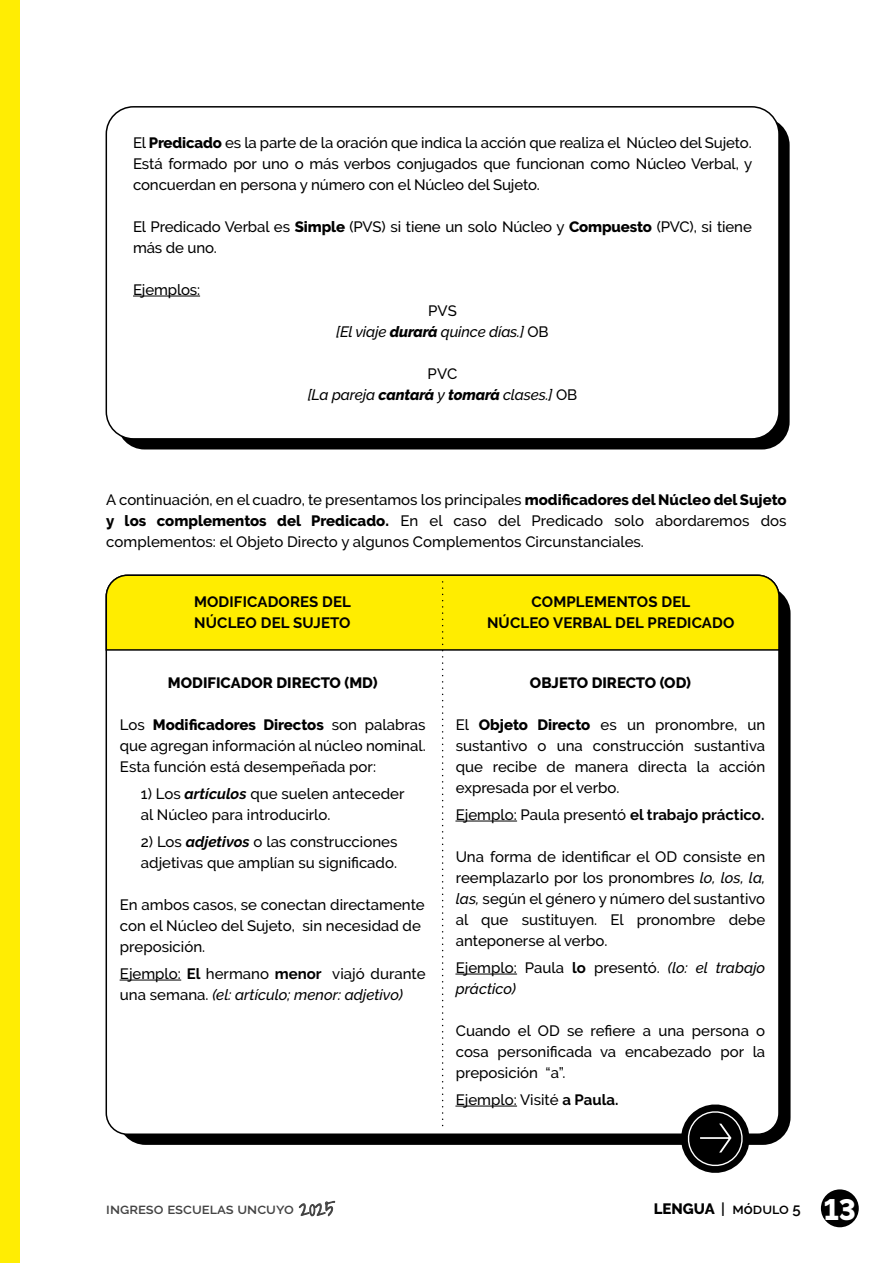
<style>
.page{position:relative;width:893px;height:1263px;background:#fff}
.page>*{position:absolute;margin:0;border:0;box-sizing:border-box;transform-origin:0 0}
.t1{font:500 15px/21px "Raleway";color:#000;text-align:justify}
.t2{font:700 15px/21px "Raleway";letter-spacing:.01em;color:#000}
.t3{font:italic 500 15px/21px "Raleway";letter-spacing:-.01em;color:#000;text-align:center}
.t4{font:800 15px "Raleway";color:#000}
.t5{font:600 15px "Raleway";color:#444}
.t6{font:600 15px "Raleway";color:#000}
.s1{font-weight:800}
.s2{font-style:normal}
.s3{font-weight:700;font-style:italic}
.s4{font-weight:700}
.s5{font-style:italic}
.s6{font-family:"Shadows Into";font-weight:300;font-size:21px}
.s7{font-weight:800;font-size:29.25px;color:#fff}
</style>
<div class="page">
<div style="left:0;top:0;width:20px;height:1263px;background:#ffed00"></div>
<svg style="left:299px;top:1201px;width:36px;height:15px"></svg>
<div style="left:821px;top:1189px;width:38px;height:38px;background:#000;border-radius:50%"></div>
<div style="left:117px;top:117px;width:673px;height:332px;background:#000;border-radius:28px"></div>
<div style="left:106px;top:107px;width:673px;height:332px;background:#fff;border-radius:27px"></div>
<div style="left:106px;top:106px;width:674px;height:334px;border:2px solid #000;border-radius:27px"></div>
<hr style="left:133px;top:296px;width:67px;height:1px;background:#000">
<div style="left:118px;top:586px;width:672px;height:559px;background:#000;border-radius:28px"></div>
<div style="left:106px;top:575px;width:673px;height:559px;background:#fff;border-radius:21px"></div>
<div style="left:105px;top:574px;width:675px;height:77px;background:#ffed00"></div>
<svg style="left:442px;top:582px;width:1px;height:544px"></svg>
<hr style="left:120px;top:980px;width:61px;height:1px;background:#000">
<hr style="left:456px;top:821px;width:61px;height:1px;background:#000">
<hr style="left:456px;top:974px;width:61px;height:1px;background:#000">
<hr style="left:456px;top:1106px;width:61px;height:1px;background:#000">
<svg style="left:678px;top:1104px;width:75px;height:69px"></svg>
<p class="t1" style="left:133px;top:132px;width:621px">El <span class="s1">Predicado</span> es la parte de la oración que indica la acción que realiza el Núcleo del Sujeto.<br>Está formado por uno o más verbos conjugados que funcionan como Núcleo Verbal, y concuerdan en persona y número con el Núcleo del Sujeto.</p>
<p class="t1" style="left:133px;top:216px;width:620px">El Predicado Verbal es <span class="s1">Simple</span> (PVS) si tiene un solo Núcleo y <span class="s1">Compuesto</span> (PVC), si tiene más de uno.</p>
<p class="t1" style="left:133px;top:279px;width:69px">Ejemplos:</p>
<p class="t3" style="left:336px;top:300px;width:214px"><span class="s2">PVS<br></span>[El viaje <span class="s1">durará</span> quince días.] <span class="s2">OB</span></p>
<p class="t3" style="left:308px;top:363px;width:271px"><span class="s2">PVC<br></span>[La pareja <span class="s1">cantará</span> y <span class="s1">tomará</span> clases.] <span class="s2">OB</span></p>
<p class="t1" style="left:106px;top:489px;width:682px">A continuación, en el cuadro, te presentamos los principales <span class="s1">modificadores del Núcleo del Sujeto y los complementos del Predicado.</span> En el caso del Predicado solo abordaremos dos complementos: el Objeto Directo y algunos Complementos Circunstanciales.</p>
<p class="t2" style="left:194px;top:591px;width:159px">MODIFICADORES DEL<br>NÚCLEO DEL SUJETO</p>
<p class="t2" style="left:487px;top:591px;width:249px;text-align:center">COMPLEMENTOS DEL<br>NÚCLEO VERBAL DEL PREDICADO</p>
<p class="t4" style="left:168px;top:674px;width:211px">MODIFICADOR DIRECTO (MD)</p>
<p class="t1" style="left:120px;top:714px;width:307px">Los <span class="s1">Modificadores Directos</span> son palabras que agregan información al núcleo nominal.<br>Esta función está desempeñada por:</p>
<p class="t1" style="left:141px;top:783px;width:265px">1) Los <span class="s3">artículos</span> que suelen anteceder al Núcleo para introducirlo.</p>
<p class="t1" style="left:141px;top:831px;width:258px">2) Los <span class="s3">adjetivos</span> o las construcciones adjetivas que amplían su significado.</p>
<p class="t1" style="left:120px;top:894px;width:306px;text-align:left">En ambos casos, se conectan directamente con el Núcleo del Sujeto, sin necesidad de preposición.</p>
<p class="t1" style="left:120px;top:963px;width:307px">Ejemplo: <span class="s4">El</span> hermano <span class="s4">menor</span> viajó durante una semana. <span class="s5">(el: artículo; menor: adjetivo)</span></p>
<p class="t4" style="left:530px;top:674px;width:163px">OBJETO DIRECTO (OD)</p>
<p class="t1" style="left:456px;top:714px;width:311px">El <span class="s1">Objeto Directo</span> es un pronombre, un sustantivo o una construcción sustantiva que recibe de manera directa la acción expresada por el verbo.</p>
<p class="t1" style="left:456px;top:804px;width:310px">Ejemplo: Paula presentó <span class="s4">el trabajo práctico.</span></p>
<p class="t1" style="left:456px;top:846px;width:311px">Una forma de identificar el OD consiste en reemplazarlo por los pronombres <span class="s5">lo, los, la, las,</span> según el género y número del sustantivo al que sustituyen. El pronombre debe anteponerse al verbo.</p>
<p class="t1" style="left:456px;top:957px;width:311px">Ejemplo: Paula <span class="s4">lo</span> presentó. <span class="s5">(lo: el trabajo práctico)</span></p>
<p class="t1" style="left:456px;top:1020px;width:311px">Cuando el OD se refiere a una persona o cosa personificada va encabezado por la preposición “a”.</p>
<p class="t1" style="left:456px;top:1089px;width:164px">Ejemplo: Visité <span class="s4">a Paula.</span></p>
<p class="t5" style="left:106px;top:1200px;width:230px">ingreso escuelas uncuyo <span class="s6">2025</span></p>
<p class="t6" style="left:654px;top:1200px;width:204px"><span class="s1">LENGUA</span> | módulo 5 <span class="s7">13</span></p>
</div>
